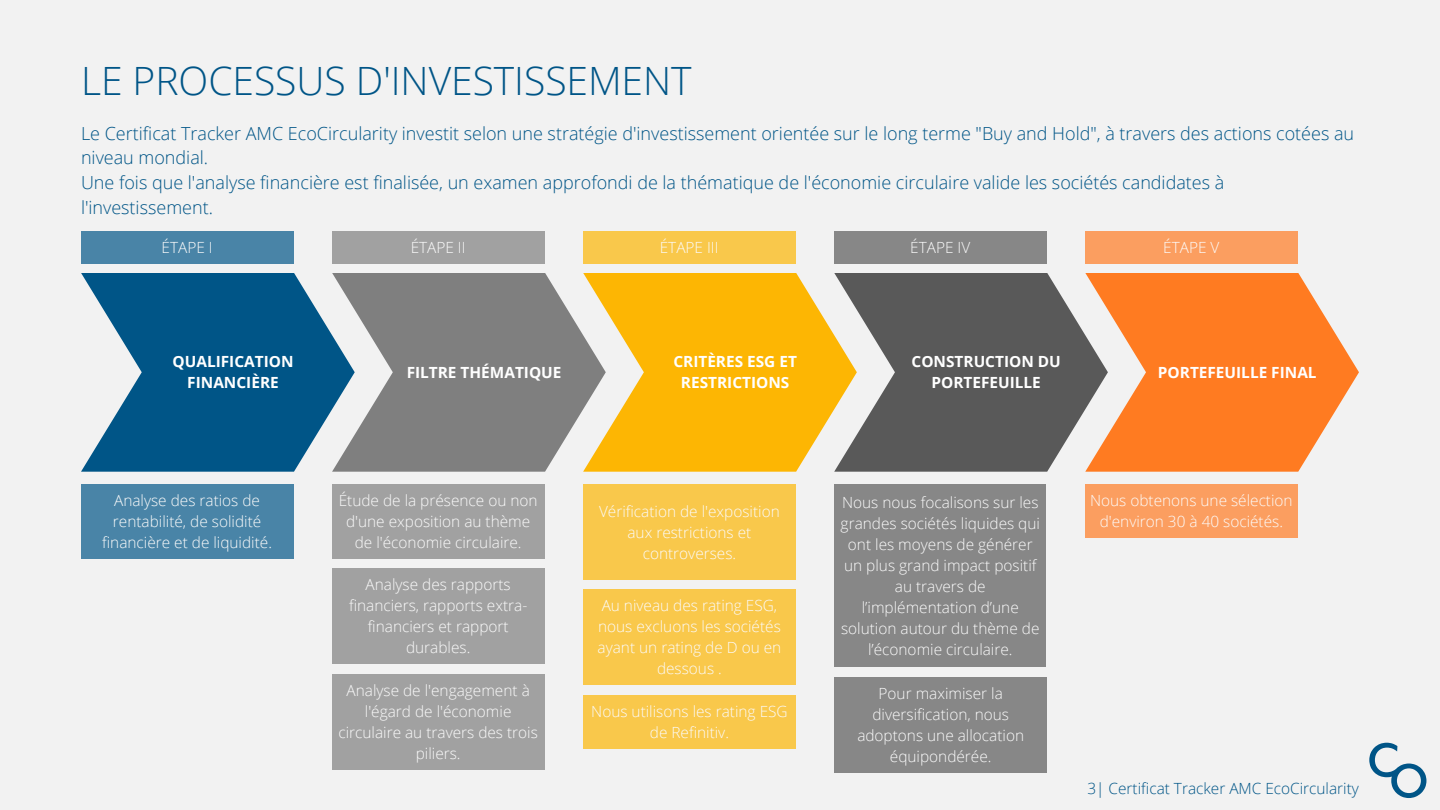
<style>
.page{position:relative;width:1440px;height:810px;background:#f2f2f2}
.page>*{position:absolute;margin:0;border:0;box-sizing:border-box;transform-origin:0 0}
.t1{font:300 39px "Open Sans";color:#005587}
.t2{font:300 18px/24.8px "Open Sans";color:#005587}
.t3{font:300 15.4px/21px "Open Sans";color:#fff;text-align:center}
.t4{font:700 15.4px/21px "Open Sans";color:#fff;text-align:center}
.t5{font:300 15.4px "Open Sans";color:#005587}
</style>
<div class="page">
<svg style="left:81px;top:273px;width:251px;height:199px;fill:#005587"></svg>
<svg style="left:332px;top:273px;width:251px;height:199px;fill:#7f7f7f"></svg>
<svg style="left:857px;top:273px;width:228px;height:199px;fill:#595959"></svg>
<svg style="left:583px;top:273px;width:274px;height:199px;fill:#fdb603"></svg>
<svg style="left:1085px;top:273px;width:274px;height:199px;fill:#ff7b21"></svg>
<div style="left:81px;top:231px;width:212px;height:32px;background:#4984a7"></div>
<div style="left:332px;top:231px;width:212px;height:32px;background:#a1a1a1"></div>
<div style="left:583px;top:231px;width:212px;height:32px;background:#f9c84b"></div>
<div style="left:834px;top:231px;width:212px;height:32px;background:#878787"></div>
<div style="left:1085px;top:231px;width:213px;height:32px;background:#fb9e60"></div>
<div style="left:81px;top:484px;width:212px;height:75px;background:#4984a7"></div>
<div style="left:583px;top:590px;width:213px;height:95px;background:#f9c84b"></div>
<div style="left:1085px;top:484px;width:213px;height:54px;background:#fb9e60"></div>
<div style="left:332px;top:674px;width:212px;height:95px;background:#a1a1a1"></div>
<div style="left:834px;top:484px;width:212px;height:183px;background:#878787"></div>
<div style="left:332px;top:484px;width:212px;height:75px;background:#a1a1a1"></div>
<div style="left:332px;top:569px;width:212px;height:95px;background:#a1a1a1"></div>
<div style="left:583px;top:484px;width:213px;height:96px;background:#f9c84b"></div>
<div style="left:583px;top:695px;width:213px;height:53px;background:#f9c84b"></div>
<div style="left:835px;top:677px;width:212px;height:95px;background:#878787"></div>
<svg style="left:1369px;top:743px;width:57px;height:55px"></svg>
<h4 class="t1" style="left:81px;top:54px;width:612px">LE PROCESSUS D'INVESTISSEMENT</h4>
<h4 class="t2" style="left:81px;top:120px;width:1275px">Le Certificat Tracker AMC EcoCircularity investit selon une stratégie d'investissement orientée sur le long terme "Buy and Hold", à travers des actions cotées au niveau mondial.</h4>
<h4 class="t2" style="left:81px;top:170px;width:1145px">Une fois que l'analyse financière est finalisée, un examen approfondi de la thématique de l'économie circulaire valide les sociétés candidates à l'investissement.</h4>
<p class="t3" style="left:162px;top:236px;width:53px">ÉTAPE I</p>
<p class="t3" style="left:411px;top:236px;width:57px">ÉTAPE II</p>
<p class="t3" style="left:660px;top:236px;width:60px">ÉTAPE III</p>
<p class="t3" style="left:910px;top:236px;width:62px">ÉTAPE IV</p>
<p class="t3" style="left:1163px;top:236px;width:58px">ÉTAPE V</p>
<h4 class="t4" style="left:673px;top:351px;width:125px">CRITÈRES ESG ET<br>RESTRICTIONS</h4>
<h1 class="t4" style="left:173px;top:351px;width:122px">QUALIFICATION<br>FINANCIÈRE</h1>
<p class="t4" style="left:407px;top:361px;width:156px">FILTRE THÉMATIQUE</p>
<h2 class="t4" style="left:912px;top:351px;width:151px">CONSTRUCTION DU<br>PORTEFEUILLE</h2>
<h4 class="t4" style="left:1158px;top:361px;width:160px">PORTEFEUILLE FINAL</h4>
<p class="t3" style="left:102px;top:490px;width:171px">Analyse des ratios de rentabilité, de solidité financière et de liquidité.</p>
<p class="t3" style="left:339px;top:490px;width:200px">Étude de la présence ou non d'une exposition au thème de l'économie circulaire.</p>
<p class="t3" style="left:349px;top:574px;width:180px">Analyse des rapports financiers, rapports extra&shy;financiers et rapport durables.</p>
<p class="t3" style="left:338px;top:679px;width:201px">Analyse de l'engagement à l'égard de l'économie circulaire au travers des trois piliers.</p>
<p class="t3" style="left:599px;top:500px;width:182px">Vérification de l'exposition aux restrictions et controverses.</p>
<p class="t3" style="left:598px;top:595px;width:185px">Au niveau des rating ESG, nous excluons les sociétés ayant un rating de D ou en dessous .</p>
<p class="t3" style="left:591px;top:700px;width:198px">Nous utilisons les rating ESG de Refinitiv.</p>
<p class="t3" style="left:841px;top:491px;width:201px">Nous nous focalisons sur les grandes sociétés liquides qui ont les moyens de générer un plus grand impact positif au travers de l’implémentation d’une solution autour du thème de l’économie circulaire.</p>
<p class="t3" style="left:857px;top:682px;width:168px">Pour maximiser la diversification, nous adoptons une allocation équipondérée.</p>
<p class="t3" style="left:1090px;top:490px;width:204px">Nous obtenons une sélection d'environ 30 à 40 sociétés.</p>
<h3 class="t5" style="left:1088px;top:777px;width:273px">3| Certificat Tracker AMC EcoCircularity</h3>
</div>
